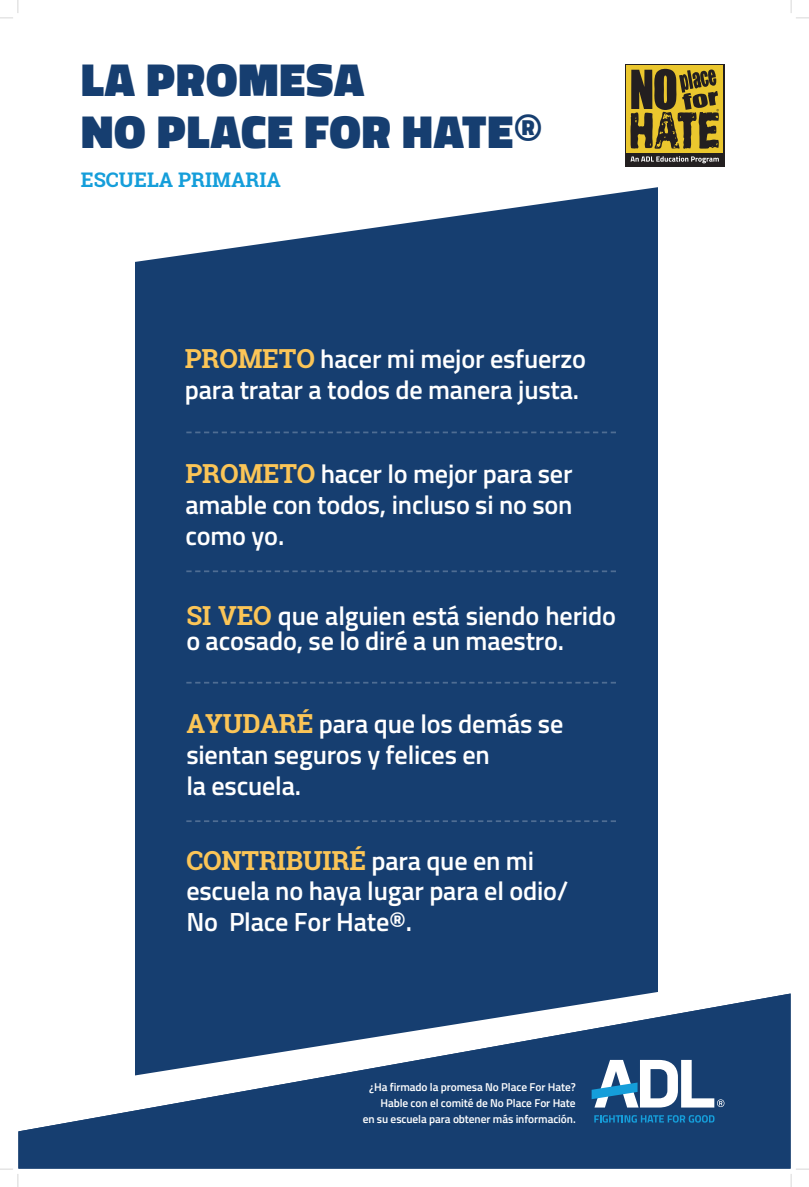
<style>
.page{position:relative;width:809px;height:1187px;background:#fff}
.page>*{position:absolute;margin:0;border:0;box-sizing:border-box;transform-origin:0 0}
.t1{font:900 46.9px "Titillium Web";letter-spacing:.02em;color:#163e70}
.Subheading{font:600 26.25px/24.5px "Titillium Web";letter-spacing:-.01em;color:#fff}
.Subheading-2{font:700 26.25px "Roboto Slab";letter-spacing:-.01em;color:#fbc557}
.t2{font:700 20.12px "Roboto Slab";color:#159eda}
.Subheading-3{font:600 11.38px "Titillium Web";letter-spacing:-.01em;color:#fff}
.s1{font-family:"Roboto Slab";font-weight:700;color:#fbc557}
.s2{font-family:"Titillium Web";font-weight:600;color:#fff}
</style>
<div class="page">
<div style="left:135px;top:187px;width:523px;height:806px;background:#163e70"></div>
<svg style="left:18px;top:993px;width:772px;height:175px;fill:#163e70"></svg>
<svg style="left:594px;top:1115px;width:120px;height:7px"></svg>
<svg style="left:591px;top:1059px;width:133px;height:48px"></svg>
<svg style="left:186px;top:431px;width:430px;height:2px"></svg>
<svg style="left:186px;top:570px;width:430px;height:2px"></svg>
<svg style="left:186px;top:682px;width:430px;height:1px"></svg>
<svg style="left:186px;top:820px;width:430px;height:2px"></svg>
<svg style="left:625px;top:64px;width:99px;height:103px"></svg>
<div style="left:626px;top:66px;width:96px;height:87px;background:#ebc72e"></div>
<svg style="left:630px;top:156px;width:88px;height:7px"></svg>
<svg style="left:630px;top:69px;width:89px;height:80px"></svg>
<svg style="left:0;top:0;width:19px;height:19px"></svg>
<svg style="left:0;top:1168px;width:19px;height:18px"></svg>
<svg style="left:790px;top:0;width:18px;height:19px"></svg>
<svg style="left:790px;top:1168px;width:18px;height:18px"></svg>
<div style="left:399px;top:2px;width:10px;height:9px;border:1px solid #fff;border-radius:50%"></div>
<div style="left:399px;top:1175px;width:10px;height:10px;border:1px solid #fff;border-radius:50%"></div>
<div style="left:2px;top:588px;width:9px;height:10px;border:1px solid #fff;border-radius:50%"></div>
<div style="left:797px;top:588px;width:10px;height:10px;border:1px solid #fff;border-radius:50%"></div>
<p class="t1" style="left:81px;top:45px;width:284px">LA PROMESA</p>
<p class="t1" style="left:81px;top:97px;width:462px">NO PLACE FOR HATE®</p>
<p class="t2" style="left:81px;top:166px;width:201px">ESCUELA PRIMARIA</p>
<p class="Subheading" style="left:185px;top:345px;width:403px"><span class="s1">PROMETO</span> hacer mi mejor esfuerzo</p>
<p class="Subheading" style="left:185px;top:376px;width:396px">para tratar a todos de manera justa.</p>
<p class="Subheading" style="left:185px;top:460px;width:388px"><span class="s1">PROMETO</span> hacer lo mejor para ser</p>
<p class="Subheading" style="left:185px;top:491px;width:389px">amable con todos, incluso si no son</p>
<p class="Subheading" style="left:185px;top:522px;width:100px">como yo.</p>
<p class="Subheading" style="left:186px;top:602px;width:431px"><span class="s1">SI VEO</span> que alguien está siendo herido o acosado, se lo diré a un maestro.</p>
<p class="Subheading" style="left:186px;top:710px;width:378px"><span class="s1">AYUDARÉ</span> para que los demás se</p>
<p class="Subheading" style="left:186px;top:741px;width:305px">sientan seguros y felices en</p>
<p class="Subheading" style="left:186px;top:772px;width:116px">la escuela.</p>
<p class="Subheading-2" style="left:186px;top:842px;width:349px">CONTRIBUIRÉ <span class="s2">para que en mi</span></p>
<p class="Subheading" style="left:186px;top:877px;width:383px">escuela no haya lugar para el odio/</p>
<p class="Subheading" style="left:186px;top:908px;width:227px">No Place For Hate®.</p>
<p class="Subheading-3" style="left:369px;top:1078px;width:208px">¿Ha firmado la promesa No Place For Hate?</p>
<p class="Subheading-3" style="left:380px;top:1094px;width:197px">Hable con el comité de No Place For Hate</p>
<p class="Subheading-3" style="left:362px;top:1110px;width:214px">en su escuela para obtener más información.</p>
</div>
